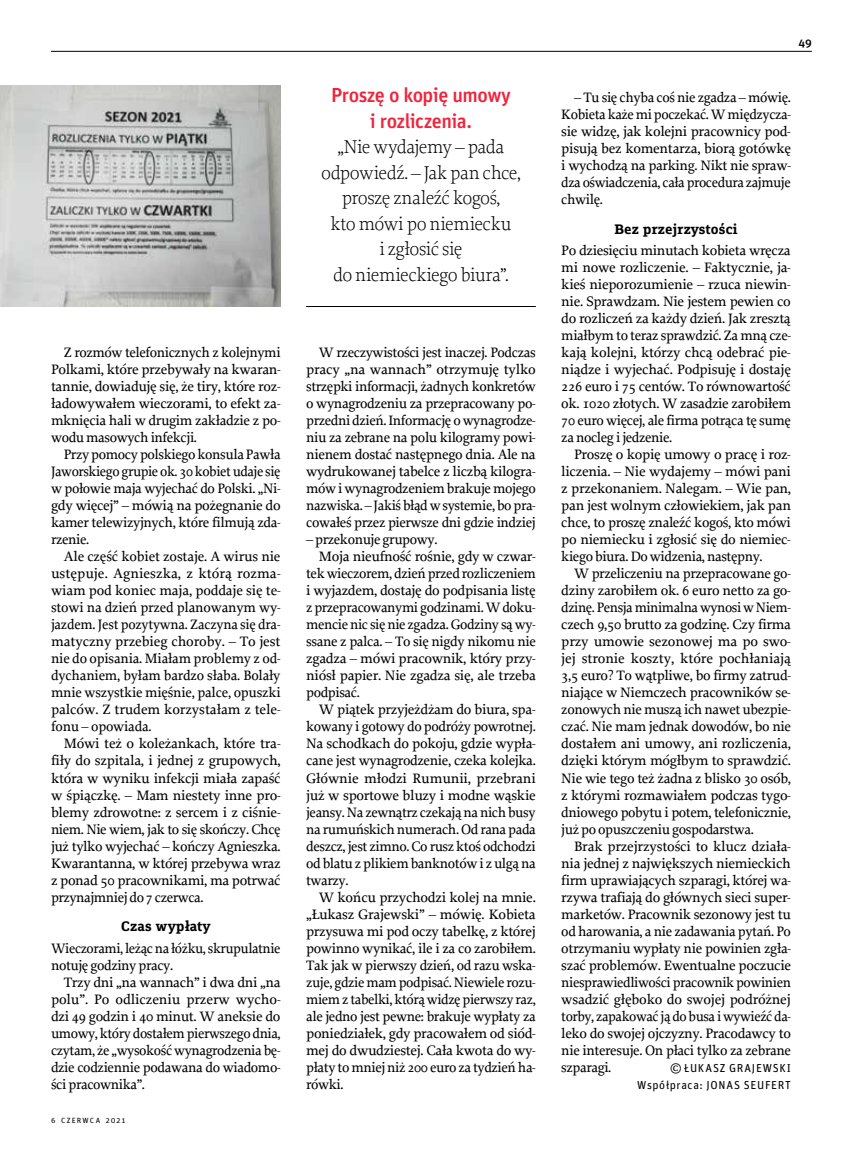
<style>
.page{position:relative;width:842px;height:1161px;background:#fff}
.page>*{position:absolute;margin:0;border:0;box-sizing:border-box;transform-origin:0 0}
.t1{font:500 20.25px/25.5px "Unit Pro";letter-spacing:-.025em;color:#ef253c;text-align:center}
.t2{font:300 19.5px/25.5px "TP Proforma";letter-spacing:-.025em;color:#000;text-align:center}
.t3{font:500 14.4px/17px "TP Proforma";letter-spacing:-.03em;color:#000;text-align:justify}
.t4{font:500 14.4px "TP Proforma";letter-spacing:-.01em;color:#000}
.t5{font:14.4px "TP Clay";letter-spacing:.02em;color:#000}
.t6{font:11.55px/17px "Unit Pro";letter-spacing:.06em;color:#000;text-align:right}
.t7{font:500 11.55px "Unit Pro";color:#000}
.t8{font:7.5px "Unit Pro";letter-spacing:.15em;color:#000}
.s1{font-family:"TP Proforma";font-weight:500;font-size:14.4px}
</style>
<div class="page">
<hr style="left:51px;top:51px;width:761px;height:1px;background:#000">
<img style="left:0;top:85px;width:281px;height:222px">
<hr style="left:306px;top:306px;width:230px;height:1px;background:#000">
<p class="t3" style="left:51px;top:344px;width:231px;text-indent:13px">Z rozmów telefonicznych z kolejnymi Polkami, które przebywały na kwaran&shy;tannie, dowiaduję się, że tiry, które roz&shy;ładowywałem wieczorami, to efekt za&shy;mknięcia hali w drugim zakładzie z po&shy;wodu masowych infekcji.</p>
<p class="t3" style="left:51px;top:446px;width:231px;text-indent:13px">Przy pomocy polskiego konsula Pawła Jaworskiego grupie ok. 30 kobiet udaje się w połowie maja wyjechać do Polski. „Ni&shy;gdy więcej” – mówią na pożegnanie do kamer telewizyjnych, które filmują zda&shy;rzenie.</p>
<p class="t3" style="left:51px;top:548px;width:231px;text-indent:13px">Ale część kobiet zostaje. A wirus nie ustępuje. Agnieszka, z którą rozma&shy;wiam pod koniec maja, poddaje się te&shy;stowi na dzień przed planowanym wy&shy;jazdem. Jest pozytywna. Zaczyna się dra&shy;matyczny przebieg choroby. – To jest nie do opisania. Miałam problemy z od&shy;dychaniem, byłam bardzo słaba. Bolały mnie wszystkie mięśnie, palce, opuszki palców. Z trudem korzystałam z tele&shy;fonu – opowiada.</p>
<p class="t3" style="left:51px;top:735px;width:231px;text-indent:13px">Mówi też o koleżankach, które tra&shy;fiły do szpitala, i jednej z grupowych, która w wyniku infekcji miała zapaść w śpiączkę. – Mam niestety inne pro&shy;blemy zdrowotne: z sercem i z ciśnie&shy;niem. Nie wiem, jak to się skończy. Chcę już tylko wyjechać – kończy Agnieszka.<br>Kwarantanna, w której przebywa wraz z ponad 50 pracownikami, ma potrwać przynajmniej do 7 czerwca.</p>
<p class="t5" style="left:121px;top:917px;width:91px">Czas wypłaty</p>
<p class="t3" style="left:51px;top:939px;width:231px">Wieczorami, leżąc na łóżku, skrupulatnie notuję godziny pracy.</p>
<p class="t3" style="left:51px;top:973px;width:231px;text-indent:13px">Trzy dni „na wannach” i dwa dni „na polu”. Po odliczeniu przerw wycho&shy;dzi 49 godzin i 40 minut. W aneksie do umowy, który dostałem pierwszego dnia, czytam, że „wysokość wynagrodzenia bę&shy;dzie codziennie podawana do wiadomo&shy;ści pracownika”.</p>
<p class="t8" style="left:51px;top:1115px;width:76px">6 CZERWCA 2021</p>
<h1 class="t1" style="left:331px;top:82px;width:181px">Proszę o kopię umowy i rozliczenia.</h1>
<h2 class="t2" style="left:321px;top:134px;width:201px">„Nie wydajemy – pada odpowiedź. – Jak pan chce, proszę znaleźć kogoś,<br>kto mówi po niemiecku<br>i zgłosić się<br>do niemieckiego biura”.</h2>
<p class="t3" style="left:306px;top:344px;width:231px;text-indent:13px">W rzeczywistości jest inaczej. Podczas pracy „na wannach” otrzymuję tylko strzępki informacji, żadnych konkretów o wynagrodzeniu za przepracowany po&shy;przedni dzień. Informację o wynagrodze&shy;niu za zebrane na polu kilogramy powi&shy;nienem dostać następnego dnia. Ale na wydrukowanej tabelce z liczbą kilogra&shy;mów i wynagrodzeniem brakuje mojego nazwiska. – Jakiś błąd w systemie, bo pra&shy;cowałeś przez pierwsze dni gdzie indziej</p>
<p class="t3" style="left:306px;top:531px;width:133px">– przekonuje grupowy.</p>
<p class="t3" style="left:319px;top:548px;width:218px">Moja nieufność rośnie, gdy w czwar-</p>
<p class="t3" style="left:306px;top:565px;width:231px">tek wieczorem, dzień przed rozliczeniem</p>
<p class="t3" style="left:306px;top:582px;width:231px">i wyjazdem, dostaję do podpisania listę</p>
<p class="t3" style="left:306px;top:599px;width:231px">z przepracowanymi godzinami. W doku-</p>
<p class="t3" style="left:306px;top:616px;width:231px">mencie nic się nie zgadza. Godziny są wy-</p>
<p class="t3" style="left:306px;top:633px;width:231px">ssane z palca. – To się nigdy nikomu nie</p>
<p class="t3" style="left:306px;top:650px;width:231px">zgadza – mówi pracownik, który przy-</p>
<p class="t3" style="left:306px;top:667px;width:231px">niósł papier. Nie zgadza się, ale trzeba</p>
<p class="t3" style="left:306px;top:684px;width:55px">podpisać.</p>
<p class="t3" style="left:319px;top:701px;width:218px">W piątek przyjeżdżam do biura, spa-</p>
<p class="t3" style="left:306px;top:718px;width:231px">kowany i gotowy do podróży powrotnej.</p>
<p class="t3" style="left:306px;top:735px;width:231px">Na schodkach do pokoju, gdzie wypła-</p>
<p class="t3" style="left:306px;top:752px;width:231px">cane jest wynagrodzenie, czeka kolejka.</p>
<p class="t4" style="left:306px;top:769px;width:231px">Głównie młodzi Rumunii, przebrani</p>
<p class="t3" style="left:306px;top:786px;width:231px">już w sportowe bluzy i modne wąskie</p>
<p class="t3" style="left:306px;top:803px;width:231px">jeansy. Na zewnątrz czekają na nich busy</p>
<p class="t3" style="left:306px;top:820px;width:231px">na rumuńskich numerach. Od rana pada</p>
<p class="t3" style="left:306px;top:837px;width:231px">deszcz, jest zimno. Co rusz ktoś odchodzi</p>
<p class="t3" style="left:306px;top:854px;width:231px">od blatu z plikiem banknotów i z ulgą na</p>
<p class="t3" style="left:306px;top:871px;width:44px">twarzy.</p>
<p class="t3" style="left:319px;top:888px;width:218px">W końcu przychodzi kolej na mnie.</p>
<p class="t3" style="left:306px;top:905px;width:231px">„Łukasz Grajewski” – mówię. Kobieta</p>
<p class="t3" style="left:306px;top:922px;width:231px">przysuwa mi pod oczy tabelkę, z której</p>
<p class="t3" style="left:306px;top:939px;width:231px">powinno wynikać, ile i za co zarobiłem.</p>
<p class="t3" style="left:306px;top:956px;width:231px">Tak jak w pierwszy dzień, od razu wska-</p>
<p class="t3" style="left:306px;top:973px;width:231px">zuje, gdzie mam podpisać. Niewiele rozu-</p>
<p class="t3" style="left:306px;top:990px;width:231px">miem z tabelki, którą widzę pierwszy raz,</p>
<p class="t3" style="left:306px;top:1007px;width:231px">ale jedno jest pewne: brakuje wypłaty za</p>
<p class="t3" style="left:306px;top:1024px;width:231px">poniedziałek, gdy pracowałem od siód-</p>
<p class="t3" style="left:306px;top:1041px;width:231px">mej do dwudziestej. Cała kwota do wy-</p>
<p class="t3" style="left:306px;top:1058px;width:231px">płaty to mniej niż 200 euro za tydzień ha-</p>
<p class="t3" style="left:306px;top:1075px;width:39px">rówki.</p>
<p class="t7" style="left:798px;top:36px;width:15px">49</p>
<p class="t3" style="left:561px;top:89px;width:231px;text-indent:13px">– Tu się chyba coś nie zgadza – mówię.<br>Kobieta każe mi poczekać. W międzycza&shy;sie widzę, jak kolejni pracownicy pod&shy;pisują bez komentarza, biorą gotówkę i wychodzą na parking. Nikt nie spraw&shy;dza oświadczenia, cała procedura zajmuje chwilę.</p>
<p class="t5" style="left:615px;top:220px;width:124px">Bez przejrzystości</p>
<p class="t3" style="left:561px;top:242px;width:231px">Po dziesięciu minutach kobieta wręcza mi nowe rozliczenie. – Faktycznie, ja&shy;kieś nieporozumienie – rzuca niewin&shy;nie. Sprawdzam. Nie jestem pewien co do rozliczeń za każdy dzień. Jak zresztą miałbym to teraz sprawdzić. Za mną cze&shy;kają kolejni, którzy chcą odebrać pie&shy;niądze i wyjechać. Podpisuję i dostaję 226 euro i 75 centów. To równowartość ok. 1020 złotych. W zasadzie zarobiłem 70 euro więcej, ale firma potrąca tę sumę za nocleg i jedzenie.</p>
<p class="t3" style="left:561px;top:446px;width:231px;text-indent:13px">Proszę o kopię umowy o pracę i roz&shy;liczenia. – Nie wydajemy – mówi pani z przekonaniem. Nalegam. – Wie pan, pan jest wolnym człowiekiem, jak pan chce, to proszę znaleźć kogoś, kto mówi po niemiecku i zgłosić się do niemiec&shy;kiego biura. Do widzenia, następny.</p>
<p class="t3" style="left:561px;top:565px;width:231px;text-indent:13px">W przeliczeniu na przepracowane go&shy;dziny zarobiłem ok. 6 euro netto za go&shy;dzinę. Pensja minimalna wynosi w Niem&shy;czech 9,50 brutto za godzinę. Czy firma przy umowie sezonowej ma po swo&shy;jej stronie koszty, które pochłaniają 3,5 euro? To wątpliwe, bo firmy zatrud&shy;niające w Niemczech pracowników se&shy;zonowych nie muszą ich nawet ubezpie&shy;czać. Nie mam jednak dowodów, bo nie dostałem ani umowy, ani rozliczenia, dzięki którym mógłbym to sprawdzić.<br>Nie wie tego też żadna z blisko 30 osób, z którymi rozmawiałem podczas tygo&shy;dniowego pobytu i potem, telefonicznie, już po opuszczeniu gospodarstwa.</p>
<p class="t3" style="left:561px;top:837px;width:231px;text-indent:13px">Brak przejrzystości to klucz działa&shy;nia jednej z największych niemieckich firm uprawiających szparagi, której wa&shy;rzywa trafiają do głównych sieci super&shy;marketów. Pracownik sezonowy jest tu od harowania, a nie zadawania pytań. Po otrzymaniu wypłaty nie powinien zgła&shy;szać problemów. Ewentualne poczucie niesprawiedliwości pracownik powinien wsadzić głęboko do swojej podróżnej torby, zapakować ją do busa i wywieźć da&shy;leko do swojej ojczyzny. Pracodawcy to nie interesuje. On płaci tylko za zebrane szparagi.</p>
<p class="t6" style="left:637px;top:1059px;width:155px"><span class="s1">©</span> ŁUKASZ GRAJEWSKI<br>Współpraca: JONAS SEUFERT</p>
</div>
